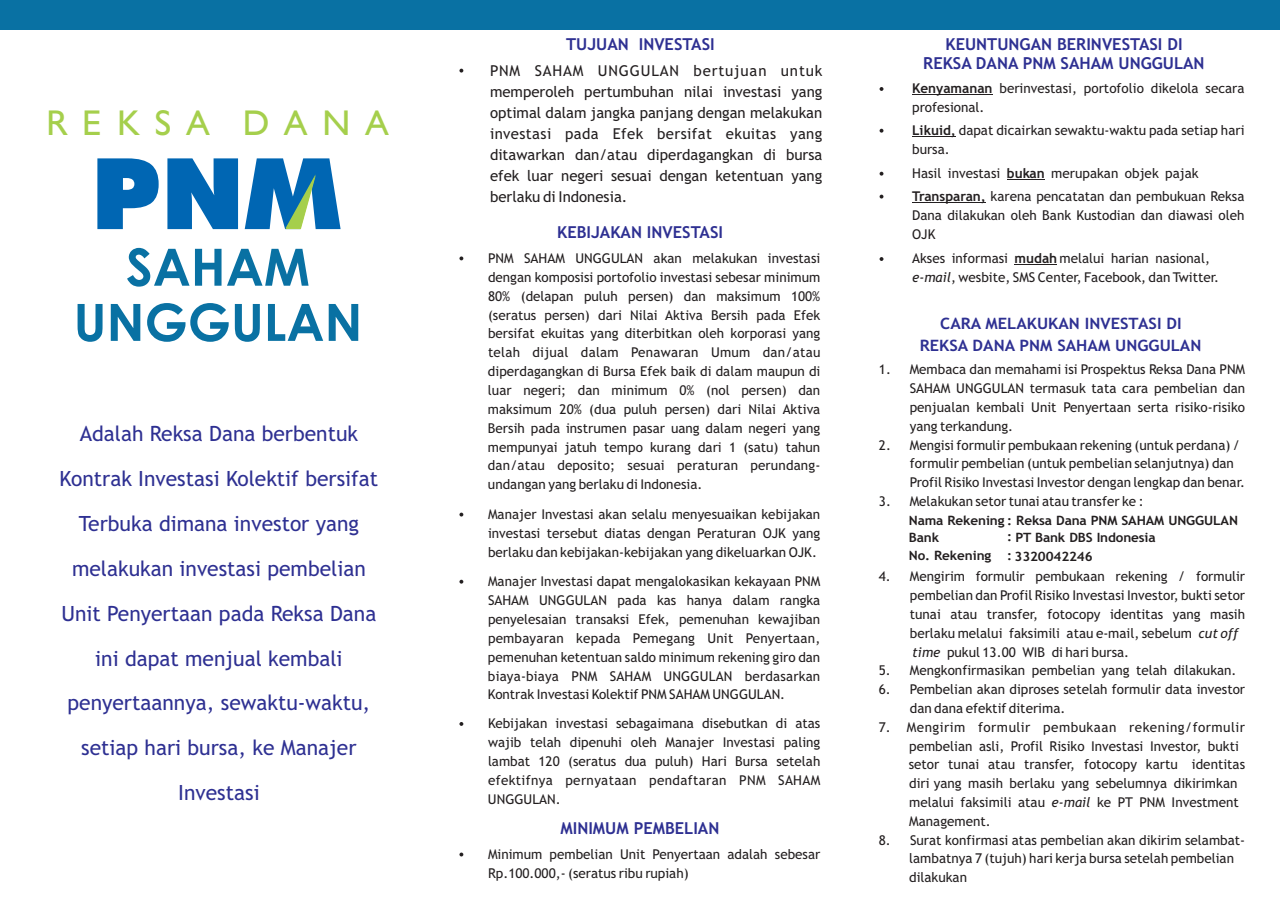
<style>
.page{position:relative;width:1280px;height:910px;background:#fff}
.page>*{position:absolute;margin:0;border:0;box-sizing:border-box;transform-origin:0 0}
.t1{font:700 51.45px/55.2px "Century Gothic";color:#0971a3;text-align:center}
.t2{font:35.85px "Humanist 521 BT";letter-spacing:.435em;color:#a5cf4c}
.t3{font:21px/44.8px "Trebuchet MS";color:#2e3092;text-align:center}
.t4{font:700 16.5px/19.2px "Trebuchet MS";color:#2e3092;text-align:center}
.t5{font:700 15.75px/21.9px "Trebuchet MS";color:#2e3092;text-align:center;scale:1.05 1}
.t6{font:15px/21px "Trebuchet MS";color:#231f20;text-align:justify}
.t7{font:13.5px/18.9px "Trebuchet MS";color:#231f20}
.t8{font:700 12.9px/17.9px "Trebuchet MS";letter-spacing:-.01em;color:#231f20;scale:1.05 1}
.s1{font-weight:700}
.s2{font-style:italic}
</style>
<div class="page">
<div style="left:0;top:0;width:1280px;height:30px;background:#0971a3"></div>
<svg style="left:459px;top:256px;width:4px;height:4px"></svg>
<svg style="left:459px;top:513px;width:4px;height:3px"></svg>
<svg style="left:459px;top:580px;width:4px;height:4px"></svg>
<svg style="left:459px;top:722px;width:4px;height:4px"></svg>
<svg style="left:97px;top:158px;width:244px;height:71px"></svg>
<hr style="left:912px;top:95px;width:80px;height:1px;background:#231f20">
<svg style="left:879px;top:87px;width:4px;height:4px"></svg>
<hr style="left:912px;top:136px;width:44px;height:1px;background:#231f20">
<svg style="left:879px;top:129px;width:4px;height:4px"></svg>
<hr style="left:1007px;top:179px;width:38px;height:1px;background:#231f20">
<svg style="left:879px;top:172px;width:4px;height:4px"></svg>
<hr style="left:912px;top:202px;width:74px;height:1px;background:#231f20">
<svg style="left:879px;top:195px;width:4px;height:4px"></svg>
<hr style="left:1014px;top:265px;width:43px;height:1px;background:#231f20">
<svg style="left:879px;top:257px;width:4px;height:4px"></svg>
<svg style="left:459px;top:69px;width:4px;height:4px"></svg>
<svg style="left:459px;top:853px;width:4px;height:3px"></svg>
<p class="t2" style="left:46px;top:108px;width:343px">REKSA DANA</p>
<p class="t1" style="left:74px;top:244px;width:290px">SAHAM<br>UNGGULAN</p>
<p class="t3" style="left:60px;top:413px;width:320px">Adalah Reksa Dana berbentuk<br>Kontrak Investasi Kolektif bersifat<br>Terbuka dimana investor yang melakukan investasi pembelian<br>Unit Penyertaan pada Reksa Dana ini dapat menjual kembali penyertaannya, sewaktu-waktu, setiap hari bursa, ke Manajer<br>Investasi</p>
<p class="t4" style="left:566px;top:36px;width:150px">TUJUAN INVESTASI</p>
<p class="t6" style="left:490px;top:62px;width:334px">PNM SAHAM UNGGULAN bertujuan untuk memperoleh pertumbuhan nilai investasi yang optimal dalam jangka panjang dengan melakukan investasi pada Efek bersifat ekuitas yang ditawarkan dan/atau diperdagangkan di bursa efek luar negeri sesuai dengan ketentuan yang berlaku di Indonesia.</p>
<p class="t4" style="left:557px;top:224px;width:167px">KEBIJAKAN INVESTASI</p>
<p class="t7" style="left:488px;top:250px;width:334px;text-align:justify">PNM SAHAM UNGGULAN akan melakukan investasi dengan komposisi portofolio investasi sebesar minimum 80% (delapan puluh persen) dan maksimum 100% (seratus persen) dari Nilai Aktiva Bersih pada Efek bersifat ekuitas yang diterbitkan oleh korporasi yang telah dijual dalam Penawaran Umum dan/atau diperdagangkan di Bursa Efek baik di dalam maupun di luar negeri; dan minimum 0% (nol persen) dan maksimum 20% (dua puluh persen) dari Nilai Aktiva Bersih pada instrumen pasar uang dalam negeri yang mempunyai jatuh tempo kurang dari 1 (satu) tahun dan/atau deposito; sesuai peraturan perundang&shy;undangan yang berlaku di Indonesia.</p>
<p class="t7" style="left:488px;top:506px;width:334px;text-align:justify">Manajer Investasi akan selalu menyesuaikan kebijakan investasi tersebut diatas dengan Peraturan OJK yang berlaku dan kebijakan-kebijakan yang dikeluarkan OJK.</p>
<p class="t7" style="left:488px;top:573px;width:334px;text-align:justify">Manajer Investasi dapat mengalokasikan kekayaan PNM SAHAM UNGGULAN pada kas hanya dalam rangka penyelesaian transaksi Efek, pemenuhan kewajiban pembayaran kepada Pemegang Unit Penyertaan, pemenuhan ketentuan saldo minimum rekening giro dan biaya-biaya PNM SAHAM UNGGULAN berdasarkan Kontrak Investasi Kolektif PNM SAHAM UNGGULAN.</p>
<p class="t7" style="left:488px;top:715px;width:334px;text-align:justify">Kebijakan investasi sebagaimana disebutkan di atas wajib telah dipenuhi oleh Manajer Investasi paling lambat 120 (seratus dua puluh) Hari Bursa setelah efektifnya pernyataan pendaftaran PNM SAHAM UNGGULAN.</p>
<p class="t4" style="left:560px;top:820px;width:160px">MINIMUM PEMBELIAN</p>
<p class="t7" style="left:488px;top:846px;width:334px">Minimum pembelian Unit Penyertaan adalah sebesar<br>Rp.100.000,- (seratus ribu rupiah)</p>
<p class="t4" style="left:923px;top:36px;width:283px">KEUNTUNGAN BERINVESTASI DI<br>REKSA DANA PNM SAHAM UNGGULAN</p>
<p class="t7" style="left:912px;top:80px;width:334px"><span class="s1">Kenyamanan</span> berinvestasi, portofolio dikelola secara profesional.</p>
<p class="t7" style="left:912px;top:122px;width:334px"><span class="s1">Likuid,</span> dapat dicairkan sewaktu-waktu pada setiap hari bursa.</p>
<p class="t7" style="left:912px;top:163px;width:334px;line-height:23px">Hasil investasi <span class="s1">bukan</span> merupakan objek pajak<br><span class="s1">Transparan,</span> karena pencatatan dan pembukuan Reksa</p>
<p class="t7" style="left:912px;top:207px;width:334px">Dana dilakukan oleh Bank Kustodian dan diawasi oleh<br>OJK</p>
<p class="t7" style="left:912px;top:250px;width:308px">Akses informasi <span class="s1">mudah</span> melalui harian nasional, <span class="s2">e-mail</span>, wesbite, SMS Center, Facebook, dan Twitter.</p>
<p class="t5" style="left:920px;top:314px;width:270px">CARA MELAKUKAN INVESTASI DI<br>REKSA DANA PNM SAHAM UNGGULAN</p>
<p class="t7" style="left:910px;top:361px;width:337px;text-align:justify;text-indent:-31px">1. Membaca dan memahami isi Prospektus Reksa Dana PNM SAHAM UNGGULAN termasuk tata cara pembelian dan penjualan kembali Unit Penyertaan serta risiko-risiko yang terkandung.</p>
<p class="t7" style="left:910px;top:437px;width:337px;text-indent:-31px">2. Mengisi formulir pembukaan rekening (untuk perdana) / formulir pembelian (untuk pembelian selanjutnya) dan<br>Profil Risiko Investasi Investor dengan lengkap dan benar.</p>
<p class="t7" style="left:879px;top:493px;width:266px">3. Melakukan setor tunai atau transfer ke :</p>
<p class="t8" style="left:909px;top:512px;width:315px">Nama Rekening : Reksa Dana PNM SAHAM UNGGULAN<br>Bank<br>No. Rekening</p>
<p class="t8" style="left:1007px;top:530px;width:143px">: PT Bank DBS Indonesia : 3320042246</p>
<p class="t7" style="left:910px;top:568px;width:337px;text-indent:-31px">4. Mengirim formulir pembukaan rekening / formulir pembelian dan Profil Risiko Investasi Investor, bukti setor tunai atau transfer, fotocopy identitas yang masih berlaku melalui faksimili atau e-mail, sebelum <span class="s2">cut off time</span> pukul 13.00 WIB di hari bursa.</p>
<p class="t7" style="left:879px;top:662px;width:359px">5. Mengkonfirmasikan pembelian yang telah dilakukan.</p>
<p class="t7" style="left:910px;top:681px;width:337px;text-indent:-31px">6. Pembelian akan diproses setelah formulir data investor dan dana efektif diterima.</p>
<p class="t7" style="left:909px;top:719px;width:338px;text-indent:-30px">7. Mengirim formulir pembukaan rekening/formulir pembelian asli, Profil Risiko Investasi Investor, bukti setor tunai atau transfer, fotocopy kartu identitas diri yang masih berlaku yang sebelumnya dikirimkan melalui faksimili atau <span class="s2">e-mail</span> ke PT PNM Investment Management.</p>
<p class="t7" style="left:909px;top:832px;width:337px;text-indent:-30px">8. Surat konfirmasi atas pembelian akan dikirim selambat&shy;lambatnya 7 (tujuh) hari kerja bursa setelah pembelian dilakukan</p>
</div>
